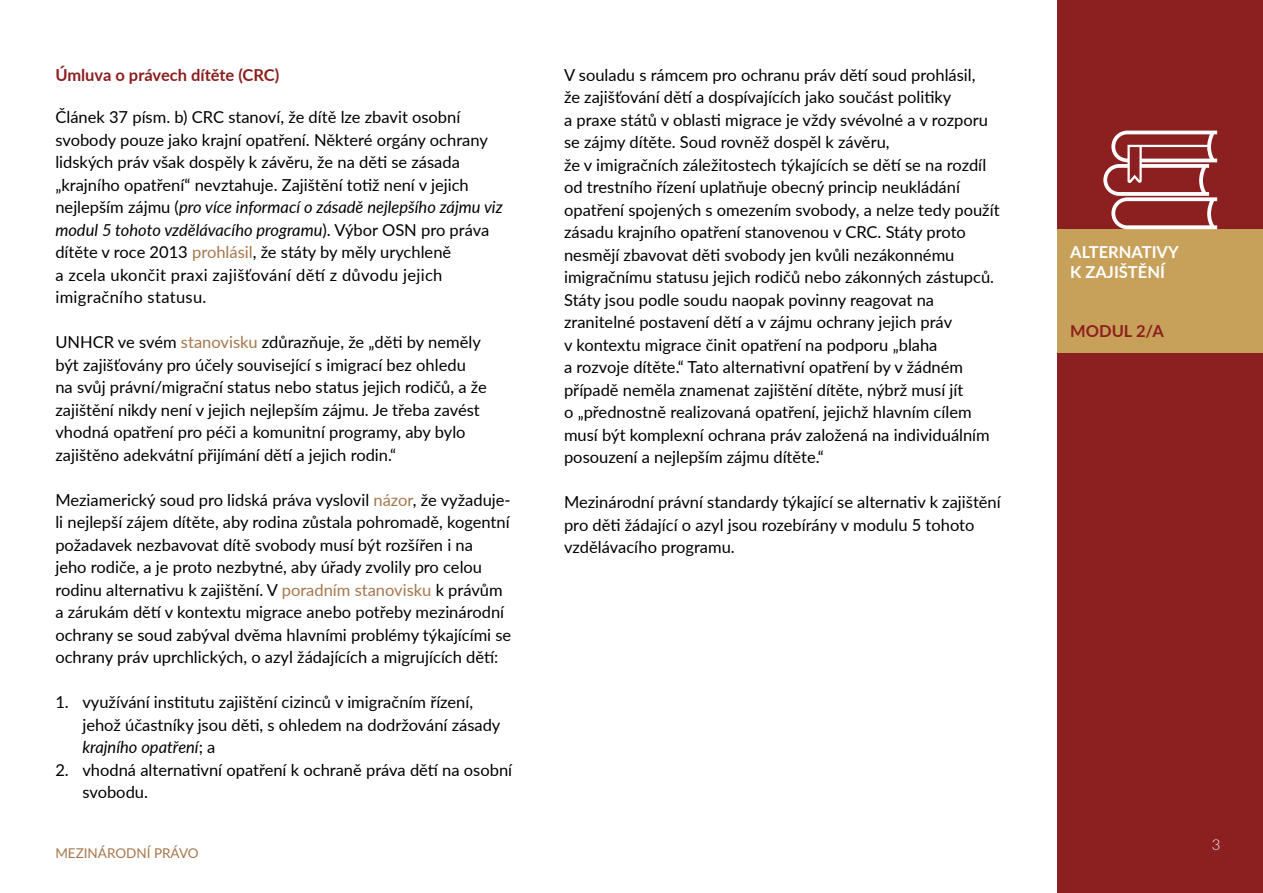
<style>
.page{position:relative;width:1263px;height:893px;background:#fff}
.page>*{position:absolute;margin:0;border:0;box-sizing:border-box;transform-origin:0 0}
.t1{font:16.5px/22.5px "Lato";color:#000}
.t2{font:700 16.5px "Lato";color:#8c1f1f}
.t3{font:700 16.5px/19.8px "Lato";color:#fff}
.t4{font:300 15px "Lato";color:#fff}
.t5{font:13.5px "Lato";color:#a6764b}
.s1{font-style:italic}
.s2{color:#a6764b}
</style>
<div class="page">
<div style="left:1057px;top:0;width:206px;height:893px;background:#8c1f1f"></div>
<div style="left:1057px;top:229px;width:206px;height:124px;background:#c7a15a"></div>
<svg style="left:1103px;top:131px;width:114px;height:98px"></svg>
<p class="t2" style="left:55px;top:63px;width:225px">Úmluva o právech dítěte (CRC)</p>
<p class="t1" style="left:55px;top:105px;width:449px">Článek 37 písm. b) CRC stanoví, že dítě lze zbavit osobní svobody pouze jako krajní opatření. Některé orgány ochrany lidských práv však dospěly k závěru, že na děti se zásada „krajního opatření“ nevztahuje. Zajištění totiž není v jejich nejlepším zájmu (<span class="s1">pro více informací o zásadě nejlepšího zájmu viz modul 5 tohoto vzdělávacího programu</span>). Výbor OSN pro práva dítěte v roce 2013 <span class="s2">prohlásil</span>, že státy by měly urychleně<br>a zcela ukončit praxi zajišťování dětí z důvodu jejich imigračního statusu.</p>
<p class="t1" style="left:55px;top:330px;width:433px">UNHCR ve svém <span class="s2">stanovisku</span> zdůrazňuje, že „děti by neměly být zajišťovány pro účely související s imigrací bez ohledu na svůj právní/migrační status nebo status jejich rodičů, a že zajištění nikdy není v jejich nejlepším zájmu. Je třeba zavést vhodná opatření pro péči a komunitní programy, aby bylo zajištěno adekvátní přijímání dětí a jejich rodin.“</p>
<p class="t1" style="left:55px;top:488px;width:457px">Meziamerický soud pro lidská práva vyslovil <span class="s2">názor</span>, že vyžaduje&shy;li nejlepší zájem dítěte, aby rodina zůstala pohromadě, kogentní požadavek nezbavovat dítě svobody musí být rozšířen i na<br>jeho rodiče, a je proto nezbytné, aby úřady zvolily pro celou rodinu alternativu k zajištění. V <span class="s2">poradním stanovisku</span> k právům a zárukám dětí v kontextu migrace anebo potřeby mezinárodní ochrany se soud zabýval dvěma hlavními problémy týkajícími se ochrany práv uprchlických, o azyl žádajících a migrujících dětí:</p>
<p class="t1" style="left:82px;top:690px;width:420px;text-indent:-27px">1. využívání institutu zajištění cizinců v imigračním řízení, jehož účastníky jsou děti, s ohledem na dodržování zásady <span class="s1">krajního opatření</span>; a</p>
<p class="t1" style="left:82px;top:758px;width:431px;text-indent:-27px">2. vhodná alternativní opatření k ochraně práva dětí na osobní svobodu.</p>
<p class="t5" style="left:55px;top:844px;width:145px">Mezinárodní právo</p>
<p class="t1" style="left:564px;top:63px;width:437px">V souladu s rámcem pro ochranu práv dětí soud prohlásil,<br>že zajišťování dětí a dospívajících jako součást politiky<br>a praxe států v oblasti migrace je vždy svévolné a v rozporu se zájmy dítěte. Soud rovněž dospěl k závěru,<br>že v imigračních záležitostech týkajících se dětí se na rozdíl od trestního řízení uplatňuje obecný princip neukládání opatření spojených s omezením svobody, a nelze tedy použít zásadu krajního opatření stanovenou v CRC. Státy proto nesmějí zbavovat děti svobody jen kvůli nezákonnému imigračnímu statusu jejich rodičů nebo zákonných zástupců.<br>Státy jsou podle soudu naopak povinny reagovat na zranitelné postavení dětí a v zájmu ochrany jejich práv<br>v kontextu migrace činit opatření na podporu „blaha<br>a rozvoje dítěte.“ Tato alternativní opatření by v žádném případě neměla znamenat zajištění dítěte, nýbrž musí jít<br>o „přednostně realizovaná opatření, jejichž hlavním cílem musí být komplexní ochrana práv založená na individuálním posouzení a nejlepším zájmu dítěte.“</p>
<p class="t1" style="left:564px;top:490px;width:438px">Mezinárodní právní standardy týkající se alternativ k zajištění pro děti žádající o azyl jsou rozebírány v modulu 5 tohoto vzdělávacího programu.</p>
<p class="t3" style="left:1070px;top:241px;width:110px">ALTERNATIVY<br>K ZAJIŠTĚNÍ</p>
<p class="t2" style="left:1070px;top:319px;width:95px">MODUL 2/A</p>
<p class="t4" style="left:1212px;top:835px;width:10px">3</p>
</div>
